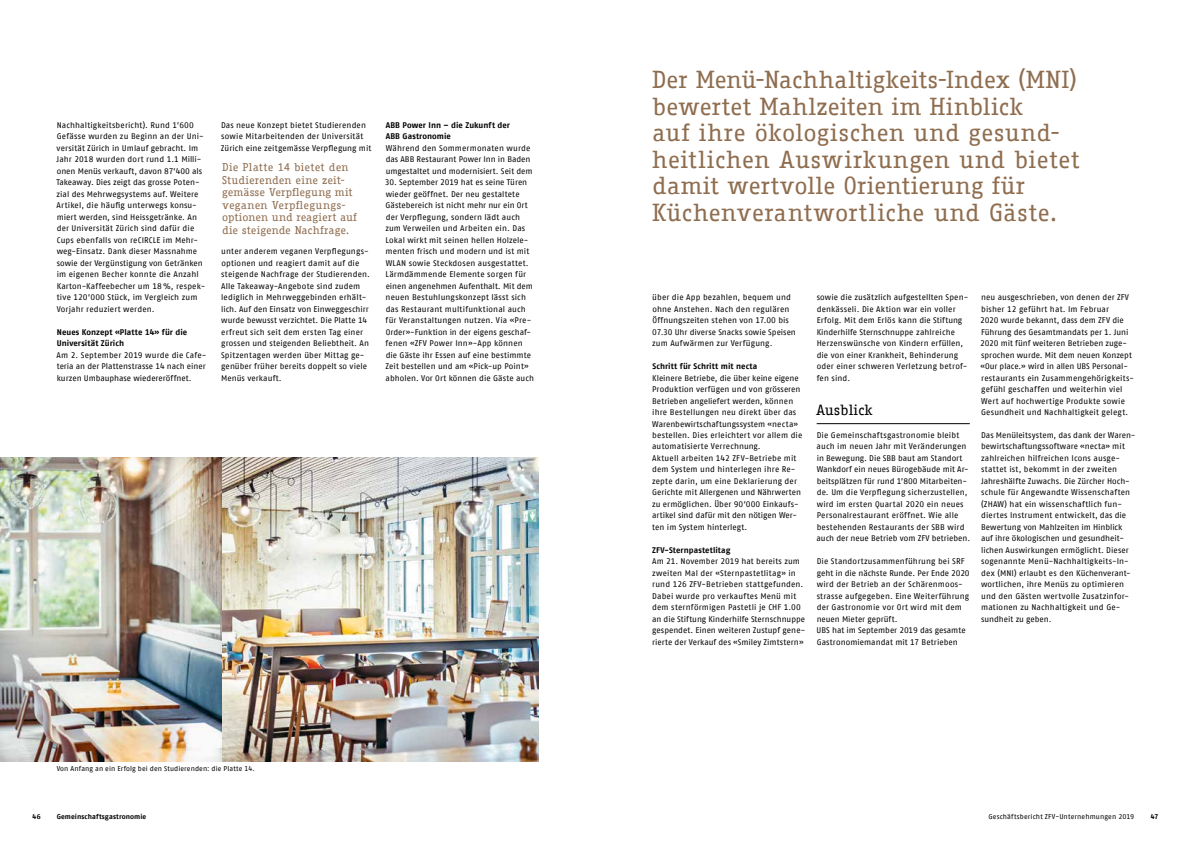
<style>
.page{position:relative;width:1191px;height:842px;background:#fff}
.page>*{position:absolute;margin:0;border:0;box-sizing:border-box;transform-origin:0 0}
.t1{font:24px/26.5px "Fago Office Serif";color:#8f6d4f}
.t2{font:14.4px "Fago Office Serif";letter-spacing:-.01em;color:#000}
.t3{font:11px/12.5px "Fago Office Serif";letter-spacing:.005em;color:#8f6d4f}
.t4{font:8.2px/11.5px "Fago No Regular Tf";letter-spacing:.015em;color:#000}
.t5{font:8.2px/11.5px "Fago No Bold Tf";letter-spacing:.01em;color:#000}
.t6{font:7px "Fago No Regular Tf";letter-spacing:.015em;color:#000}
.t7{font:7px "Fago No Bold Tf";letter-spacing:.01em;color:#000}
.t8{font:6.8px "Fago No Bold Tf";color:#000}
</style>
<div class="page">
<img style="left:0;top:458px;width:539px;height:303px">
<hr style="left:816px;top:423px;width:153px;height:1px;background:#000">
<p class="t4" style="left:56px;top:119px;width:150px">Nachhaltigkeitsbericht). Rund 1’600<br>Gefässe wurden zu Beginn an der Uni&shy;versität Zürich in Umlauf gebracht. Im Jahr 2018 wurden dort rund 1.1 Milli&shy;onen Menüs verkauft, davon 87’400 als Takeaway. Dies zeigt das grosse Poten&shy;zial des Mehrwegsystems auf. Weitere Artikel, die häufig unterwegs konsu&shy;miert werden, sind Heissgetränke. An der Universität Zürich sind dafür die Cups ebenfalls von reCIRCLE im Mehr&shy;weg-Einsatz. Dank dieser Massnahme sowie der Vergünstigung von Getränken im eigenen Becher konnte die Anzahl Karton-Kaffeebecher um 18%, respek&shy;tive 120’000 Stück, im Vergleich zum Vorjahr reduziert werden.</p>
<p class="t5" style="left:57px;top:326px;width:132px">Neues Konzept «Platte 14» für die<br>Universität Zürich</p>
<p class="t4" style="left:57px;top:349px;width:151px;text-align:justify">Am 2. September 2019 wurde die Cafe&shy;teria an der Plattenstrasse 14 nach einer kurzen Umbauphase wiedereröffnet.</p>
<p class="t4" style="left:221px;top:119px;width:152px">Das neue Konzept bietet Studierenden sowie Mitarbeitenden der Universität<br>Zürich eine zeitgemässe Verpflegung mit</p>
<h3 class="t3" style="left:222px;top:161px;width:137px">Die Platte 14 bietet den<br>Studierenden eine zeit&shy;gemässe Verpflegung mit veganen Verpflegungs&shy;optionen und reagiert auf die steigende Nachfrage.</h3>
<p class="t4" style="left:221px;top:246px;width:150px">unter anderem veganen Verpflegungs&shy;optionen und reagiert damit auf die steigende Nachfrage der Studierenden.<br>Alle Takeaway-Angebote sind zudem lediglich in Mehrweggebinden erhält&shy;lich. Auf den Einsatz von Einweggeschirr wurde bewusst verzichtet. Die Platte 14 erfreut sich seit dem ersten Tag einer grossen und steigenden Beliebtheit. An Spitzentagen werden über Mittag ge&shy;genüber früher bereits doppelt so viele Menüs verkauft.</p>
<p class="t5" style="left:386px;top:119px;width:126px">ABB Power Inn – die Zukunft der<br>ABB Gastronomie</p>
<p class="t4" style="left:386px;top:142px;width:148px">Während den Sommermonaten wurde das ABB Restaurant Power Inn in Baden umgestaltet und modernisiert. Seit dem</p>
<p class="t4" style="left:385px;top:177px;width:151px">30. September 2019 hat es seine Türen wieder geöffnet. Der neu gestaltete Gästebereich ist nicht mehr nur ein Ort der Verpflegung, sondern lädt auch zum Verweilen und Arbeiten ein. Das Lokal wirkt mit seinen hellen Holzele&shy;menten frisch und modern und ist mit WLAN sowie Steckdosen ausgestattet.<br>Lärmdämmende Elemente sorgen für einen angenehmen Aufenthalt. Mit dem neuen Bestuhlungskonzept lässt sich das Restaurant multifunktional auch für Veranstaltungen nutzen. Via «Pre-Order»-Funktion in der eigens geschaf&shy;fenen «ZFV Power Inn»-App können die Gäste ihr Essen auf eine bestimmte Zeit bestellen und am «Pick-up Point» abholen. Vor Ort können die Gäste auch</p>
<p class="t6" style="left:57px;top:765px;width:200px">Von Anfang an ein Erfolg bei den Studierenden: die Platte 14.</p>
<h1 class="t1" style="left:652px;top:67px;width:429px">Der Menü-Nachhaltigkeits-Index (MNI) bewertet Mahlzeiten im Hinblick<br>auf ihre ökologischen und gesund&shy;heitlichen Auswirkungen und bietet damit wertvolle Orientierung für Küchenverantwortliche und Gäste.</h1>
<p class="t4" style="left:652px;top:291px;width:145px">über die App bezahlen, bequem und ohne Anstehen. Nach den regulären Öffnungszeiten stehen von 17.00 bis 07.30 Uhr diverse Snacks sowie Speisen zum Aufwärmen zur Verfügung.</p>
<p class="t5" style="left:652px;top:360px;width:106px">Schritt für Schritt mit necta</p>
<p class="t4" style="left:652px;top:372px;width:152px">Kleinere Betriebe, die über keine eigene Produktion verfügen und von grösseren Betrieben angeliefert werden, können ihre Bestellungen neu direkt über das Warenbewirtschaftungssystem «necta» bestellen. Dies erleichtert vor allem die automatisierte Verrechnung.<br>Aktuell arbeiten 142 ZFV-Betriebe mit dem System und hinterlegen ihre Re&shy;zepte darin, um eine Deklarierung der Gerichte mit Allergenen und Nährwerten zu ermöglichen. Über 90’000 Einkaufs&shy;artikel sind dafür mit den nötigen Wer&shy;ten im System hinterlegt.</p>
<p class="t5" style="left:652px;top:544px;width:80px">ZFV-Sternpastetlitag</p>
<p class="t4" style="left:652px;top:556px;width:155px">Am 21. November 2019 hat bereits zum zweiten Mal der «Sternpastetlitag» in rund 126 ZFV-Betrieben stattgefunden.<br>Dabei wurde pro verkauftes Menü mit dem sternförmigen Pastetli je CHF 1.00 an die Stiftung Kinderhilfe Sternschnuppe gespendet. Einen weiteren Zustupf gene&shy;rierte der Verkauf des «Smiley Zimtstern»</p>
<p class="t4" style="left:816px;top:291px;width:153px">sowie die zusätzlich aufgestellten Spen&shy;denkässeli. Die Aktion war ein voller Erfolg. Mit dem Erlös kann die Stiftung Kinderhilfe Sternschnuppe zahlreiche Herzenswünsche von Kindern erfüllen, die von einer Krankheit, Behinderung oder einer schweren Verletzung betrof&shy;fen sind.</p>
<h2 class="t2" style="left:815px;top:402px;width:59px">Ausblick</h2>
<p class="t4" style="left:816px;top:429px;width:155px">Die Gemeinschaftsgastronomie bleibt auch im neuen Jahr mit Veränderungen in Bewegung. Die SBB baut am Standort Wankdorf ein neues Bürogebäude mit Ar&shy;beitsplätzen für rund 1’800 Mitarbeiten&shy;de. Um die Verpflegung sicherzustellen, wird im ersten Quartal 2020 ein neues Personalrestaurant eröffnet. Wie alle bestehenden Restaurants der SBB wird auch der neue Betrieb vom ZFV betrieben.</p>
<p class="t4" style="left:816px;top:556px;width:155px">Die Standortzusammenführung bei SRF geht in die nächste Runde. Per Ende 2020 wird der Betrieb an der Schärenmoos&shy;strasse aufgegeben. Eine Weiterführung der Gastronomie vor Ort wird mit dem neuen Mieter geprüft.<br>UBS hat im September 2019 das gesamte Gastronomiemandat mit 17 Betrieben</p>
<p class="t4" style="left:980px;top:291px;width:155px">neu ausgeschrieben, von denen der ZFV bisher 12 geführt hat. Im Februar<br>2020 wurde bekannt, dass dem ZFV die Führung des Gesamtmandats per 1. Juni 2020 mit fünf weiteren Betrieben zuge&shy;sprochen wurde. Mit dem neuen Konzept «Our place.» wird in allen UBS Personal&shy;restaurants ein Zusammengehörigkeits&shy;gefühl geschaffen und weiterhin viel Wert auf hochwertige Produkte sowie Gesundheit und Nachhaltigkeit gelegt.</p>
<p class="t4" style="left:981px;top:429px;width:156px">Das Menüleitsystem, das dank der Waren&shy;bewirtschaftungssoftware «necta» mit zahlreichen hilfreichen Icons ausge&shy;stattet ist, bekommt in der zweiten Jahreshälfte Zuwachs. Die Zürcher Hoch&shy;schule für Angewandte Wissenschaften (ZHAW) hat ein wissenschaftlich fun&shy;diertes Instrument entwickelt, das die Bewertung von Mahlzeiten im Hinblick auf ihre ökologischen und gesundheit&shy;lichen Auswirkungen ermöglicht. Dieser sogenannte Menü-Nachhaltigkeits-In&shy;dex (MNI) erlaubt es den Küchenverant&shy;wortlichen, ihre Menüs zu optimieren und den Gästen wertvolle Zusatzinfor&shy;mationen zu Nachhaltigkeit und Ge&shy;sundheit zu geben.</p>
<p class="t8" style="left:33px;top:813px;width:10px">46</p>
<p class="t7" style="left:57px;top:812px;width:91px">Gemeinschaftsgastronomie</p>
<p class="t6" style="left:988px;top:813px;width:147px">Geschäftsbericht ZFV-Unternehmungen 2019</p>
<p class="t8" style="left:1150px;top:813px;width:9px">47</p>
</div>
